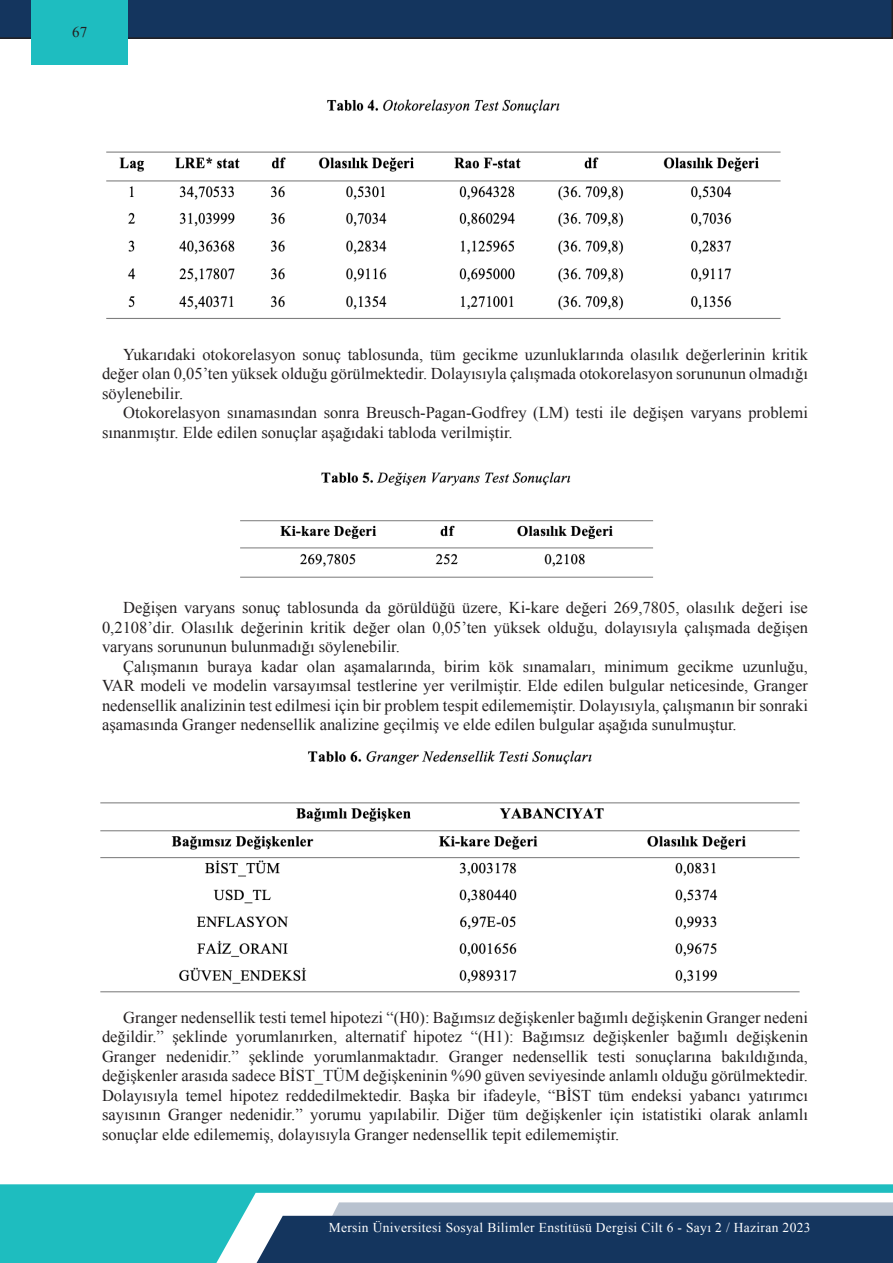
<style>
.page{position:relative;width:893px;height:1263px;background:#fff}
.page>*{position:absolute;margin:0;border:0;box-sizing:border-box;transform-origin:0 0}
.t1{font:16.5px/19.5px "Times New Roman";color:#231f20;text-align:justify}
.t2{font:15px "Times New Roman";color:#231f20}
.t3{font:13.5px "Times New Roman";letter-spacing:.025em;color:#fff}
</style>
<div class="page">
<div style="left:0;top:0;width:893px;height:39px;background:#14355e"></div>
<div style="left:31px;top:0;width:97px;height:65px;background:#1ebdc0"></div>
<svg style="left:0;top:1184px;width:893px;height:79px;fill:#1ebdbf"></svg>
<svg style="left:256px;top:1202px;width:637px;height:61px;background:#3f5a7b"></svg>
<img style="left:106px;top:99px;width:675px;height:220px">
<img style="left:100px;top:750px;width:700px;height:243px">
<img style="left:240px;top:472px;width:414px;height:106px">
<p class="t2" style="left:72px;top:22px;width:16px">67</p>
<p class="t1" style="left:102px;top:344px;width:707px;text-indent:21px">Yukarıdaki otokorelasyon sonuç tablosunda, tüm gecikme uzunluklarında olasılık değerlerinin kritik değer olan 0,05’ten yüksek olduğu görülmektedir. Dolayısıyla çalışmada otokorelasyon sorununun olmadığı söylenebilir.</p>
<p class="t1" style="left:102px;top:403px;width:707px;text-indent:21px">Otokorelasyon sınamasından sonra Breusch-Pagan-Godfrey (LM) testi ile değişen varyans problemi sınanmıştır. Elde edilen sonuçlar aşağıdaki tabloda verilmiştir.</p>
<p class="t1" style="left:102px;top:598px;width:707px;text-indent:21px">Değişen varyans sonuç tablosunda da görüldüğü üzere, Ki-kare değeri 269,7805, olasılık değeri ise 0,2108’dir. Olasılık değerinin kritik değer olan 0,05’ten yüksek olduğu, dolayısıyla çalışmada değişen varyans sorununun bulunmadığı söylenebilir.</p>
<p class="t1" style="left:102px;top:656px;width:707px;text-indent:21px">Çalışmanın buraya kadar olan aşamalarında, birim kök sınamaları, minimum gecikme uzunluğu, VAR modeli ve modelin varsayımsal testlerine yer verilmiştir. Elde edilen bulgular neticesinde, Granger nedensellik analizinin test edilmesi için bir problem tespit edilememiştir. Dolayısıyla, çalışmanın bir sonraki aşamasında Granger nedensellik analizine geçilmiş ve elde edilen bulgular aşağıda sunulmuştur.</p>
<p class="t1" style="left:102px;top:1007px;width:707px;text-indent:21px">Granger nedensellik testi temel hipotezi “(H0): Bağımsız değişkenler bağımlı değişkenin Granger nedeni değildir.” şeklinde yorumlanırken, alternatif hipotez “(H1): Bağımsız değişkenler bağımlı değişkenin Granger nedenidir.” şeklinde yorumlanmaktadır. Granger nedensellik testi sonuçlarına bakıldığında, değişkenler arasıda sadece BİST_TÜM değişkeninin %90 güven seviyesinde anlamlı olduğu görülmektedir.<br>Dolayısıyla temel hipotez reddedilmektedir. Başka bir ifadeyle, “BİST tüm endeksi yabancı yatırımcı sayısının Granger nedenidir.” yorumu yapılabilir. Diğer tüm değişkenler için istatistiki olarak anlamlı sonuçlar elde edilememiş, dolayısıyla Granger nedensellik tepit edilememiştir.</p>
<p class="t3" style="left:329px;top:1218px;width:483px">Mersin Üniversitesi Sosyal Bilimler Enstitüsü Dergisi Cilt 6 - Sayı 2 / Haziran 2023</p>
</div>
